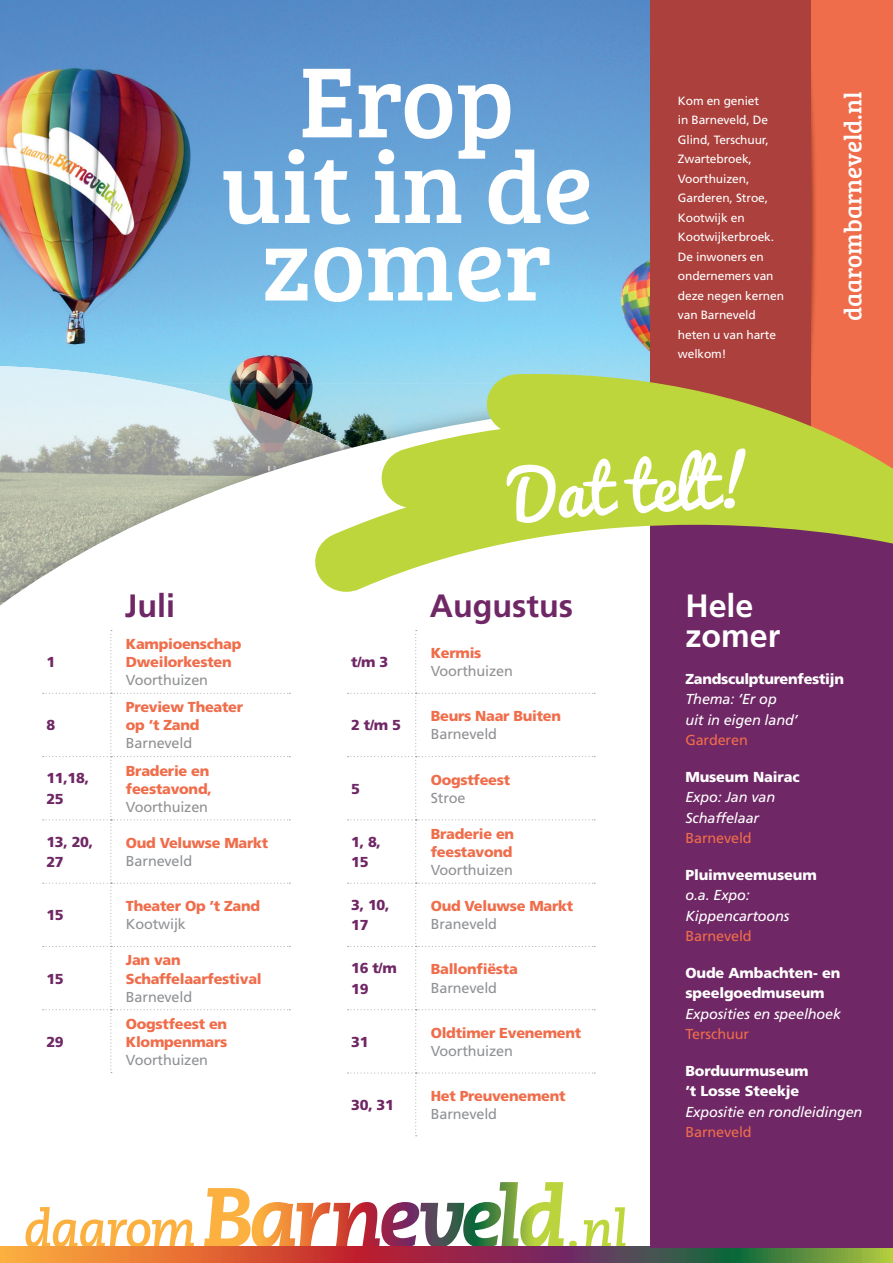
<style>
.page{position:relative;width:893px;height:1263px;background:#fff}
.page>*{position:absolute;margin:0;border:0;box-sizing:border-box;transform-origin:0 0}
.t1{font:103.05px/81.6px "Bree Serif";color:#fff;text-align:center}
.t2{font:700 32.25px "Frutiger LT Std";color:#6f2765}
.t3{font:700 32.25px/29.5px "Frutiger LT Std";color:#fff}
.t4{font:24.75px "Bree Serif";color:#fff}
.t5{font:900 14.4px/18px "Frutiger LT Std";letter-spacing:-.02em;color:#ef6d4b}
.t6{font:14.4px "Frutiger LT Std";letter-spacing:-.01em;color:#8f9194}
.t7{font:italic 14.4px/20.5px "Frutiger LT Std";letter-spacing:-.01em;color:#fff}
.t8{font:900 14.4px/20.5px "Frutiger LT Std";letter-spacing:-.01em;color:#fff}
.t9{font:900 14.4px/20.5px "Frutiger LT Std";letter-spacing:-.02em;color:#6f2765}
.t10{font:14.4px "Frutiger LT Std";letter-spacing:-.01em;color:#ef6d4b}
.t11{font:12px/19.5px "Frutiger LT Std";letter-spacing:-.01em;color:#fff}
</style>
<div class="page">
<img style="left:0;top:0;width:650px;height:383px">
<img style="left:0;top:366px;width:154px;height:17px">
<img style="left:0;top:383px;width:315px;height:16px">
<svg style="left:0;top:399px;width:315px;height:207px"></svg>
<svg style="left:43px;top:630px;width:247px;height:443px"></svg>
<svg style="left:348px;top:630px;width:247px;height:506px"></svg>
<svg style="left:204px;top:1182px;width:360px;height:64px"></svg>
<svg style="left:26px;top:1207px;width:168px;height:39px"></svg>
<div style="left:569px;top:1241px;width:8px;height:7px;background:#bdd63c;border-radius:50%"></div>
<svg style="left:584px;top:1207px;width:41px;height:39px"></svg>
<svg style="left:0;top:1246px;width:893px;height:17px"></svg>
<div style="left:650px;top:0;width:211px;height:569px;background:#ab403c"></div>
<div style="left:811px;top:0;width:82px;height:471px;background:#ef6d4b"></div>
<img style="left:811px;top:81px;width:5px;height:284px">
<div style="left:650px;top:471px;width:243px;height:777px;background:#6f2765"></div>
<svg style="left:315px;top:374px;width:578px;height:218px;fill:#bdd63c"></svg>
<svg style="left:506px;top:458px;width:112px;height:65px"></svg>
<svg style="left:624px;top:448px;width:121px;height:65px"></svg>
<h1 class="t1" style="left:221px;top:56px;width:374px">Erop<br>uit in de zomer</h1>
<p class="t11" style="left:678px;top:91px;width:108px">Kom en geniet<br>in Barneveld, De<br>Glind, Terschuur,<br>Zwartebroek,<br>Voorthuizen,<br>Garderen, Stroe,<br>Kootwijk en<br>Kootwijkerbroek.<br>De inwoners en ondernemers van deze negen kernen van Barneveld heten u van harte welkom!</p>
<h3 class="t4" style="left:835px;top:321px;width:231px;rotate:-90deg">daarombarneveld.nl</h3>
<p class="t9" style="left:46px;top:652px;width:10px">1</p>
<p class="t9" style="left:46px;top:715px;width:10px">8</p>
<h2 class="t2" style="left:125px;top:587px;width:52px">Juli</h2>
<h2 class="t2" style="left:430px;top:587px;width:145px">Augustus</h2>
<p class="t5" style="left:126px;top:635px;width:117px">Kampioenschap<br>Dweilorkesten</p>
<p class="t6" style="left:126px;top:672px;width:84px">Voorthuizen</p>
<p class="t5" style="left:126px;top:698px;width:119px">Preview Theater op ’t Zand</p>
<p class="t6" style="left:126px;top:735px;width:68px">Barneveld</p>
<p class="t9" style="left:351px;top:652px;width:38px">t/m 3</p>
<p class="t9" style="left:351px;top:715px;width:51px">2 t/m 5</p>
<p class="t5" style="left:431px;top:644px;width:52px">Kermis</p>
<p class="t6" style="left:431px;top:663px;width:84px">Voorthuizen</p>
<p class="t5" style="left:431px;top:707px;width:132px">Beurs Naar Buiten</p>
<p class="t6" style="left:431px;top:726px;width:68px">Barneveld</p>
<p class="t9" style="left:46px;top:768px;width:44px">11,18,<br>25</p>
<p class="t5" style="left:126px;top:761px;width:87px">Braderie en feestavond,</p>
<p class="t6" style="left:126px;top:798px;width:84px">Voorthuizen</p>
<p class="t9" style="left:46px;top:831px;width:48px">13, 20,<br>27</p>
<p class="t5" style="left:126px;top:834px;width:144px">Oud Veluwse Markt</p>
<p class="t6" style="left:126px;top:852px;width:68px">Barneveld</p>
<p class="t9" style="left:46px;top:905px;width:19px">15</p>
<p class="t9" style="left:46px;top:968px;width:19px">15</p>
<p class="t9" style="left:46px;top:1031px;width:19px">29</p>
<p class="t5" style="left:126px;top:897px;width:136px">Theater Op ’t Zand</p>
<p class="t6" style="left:126px;top:916px;width:61px">Kootwijk</p>
<p class="t5" style="left:126px;top:951px;width:137px">Jan van<br>Schaffelaarfestival</p>
<p class="t6" style="left:126px;top:988px;width:68px">Barneveld</p>
<p class="t5" style="left:126px;top:1015px;width:103px">Oogstfeest en<br>Klompenmars</p>
<p class="t6" style="left:126px;top:1051px;width:84px">Voorthuizen</p>
<p class="t9" style="left:351px;top:778px;width:10px">5</p>
<p class="t5" style="left:431px;top:770px;width:81px">Oogstfeest</p>
<p class="t6" style="left:431px;top:789px;width:36px">Stroe</p>
<p class="t9" style="left:351px;top:831px;width:31px">1, 8,<br>15</p>
<p class="t5" style="left:431px;top:825px;width:85px">Braderie en feestavond</p>
<p class="t6" style="left:431px;top:861px;width:84px">Voorthuizen</p>
<p class="t9" style="left:351px;top:895px;width:40px">3, 10,<br>17</p>
<p class="t5" style="left:431px;top:897px;width:144px">Oud Veluwse Markt</p>
<p class="t6" style="left:431px;top:916px;width:68px">Braneveld</p>
<p class="t9" style="left:351px;top:958px;width:47px">16 t/m<br>19</p>
<p class="t5" style="left:431px;top:960px;width:89px">Ballonfiësta</p>
<p class="t6" style="left:431px;top:979px;width:68px">Barneveld</p>
<p class="t9" style="left:351px;top:1031px;width:19px">31</p>
<p class="t9" style="left:351px;top:1095px;width:44px">30, 31</p>
<p class="t5" style="left:431px;top:1024px;width:152px">Oldtimer Evenement</p>
<p class="t6" style="left:431px;top:1042px;width:84px">Voorthuizen</p>
<p class="t5" style="left:431px;top:1087px;width:136px">Het Preuvenement</p>
<p class="t6" style="left:431px;top:1106px;width:68px">Barneveld</p>
<h2 class="t3" style="left:685px;top:591px;width:96px">Hele zomer</h2>
<p class="t8" style="left:685px;top:668px;width:160px">Zandsculpturenfestijn</p>
<p class="t7" style="left:685px;top:689px;width:114px">Thema: ‘Er op uit in eigen land’</p>
<p class="t10" style="left:685px;top:732px;width:64px">Garderen</p>
<p class="t8" style="left:685px;top:766px;width:116px">Museum Nairac</p>
<p class="t7" style="left:685px;top:787px;width:91px">Expo: Jan van<br>Schaffelaar</p>
<p class="t10" style="left:685px;top:830px;width:68px">Barneveld</p>
<p class="t8" style="left:685px;top:864px;width:133px">Pluimveemuseum</p>
<p class="t7" style="left:685px;top:885px;width:106px">o.a. Expo:<br>Kippencartoons</p>
<p class="t10" style="left:685px;top:928px;width:68px">Barneveld</p>
<p class="t8" style="left:685px;top:962px;width:156px">Oude Ambachten- en speelgoedmuseum</p>
<p class="t7" style="left:685px;top:1004px;width:157px">Exposities en speelhoek</p>
<p class="t10" style="left:685px;top:1026px;width:65px">Terschuur</p>
<p class="t8" style="left:685px;top:1060px;width:125px">Borduurmuseum ’t Losse Steekje</p>
<p class="t7" style="left:685px;top:1102px;width:178px">Expositie en rondleidingen</p>
<p class="t10" style="left:685px;top:1124px;width:68px">Barneveld</p>
</div>
